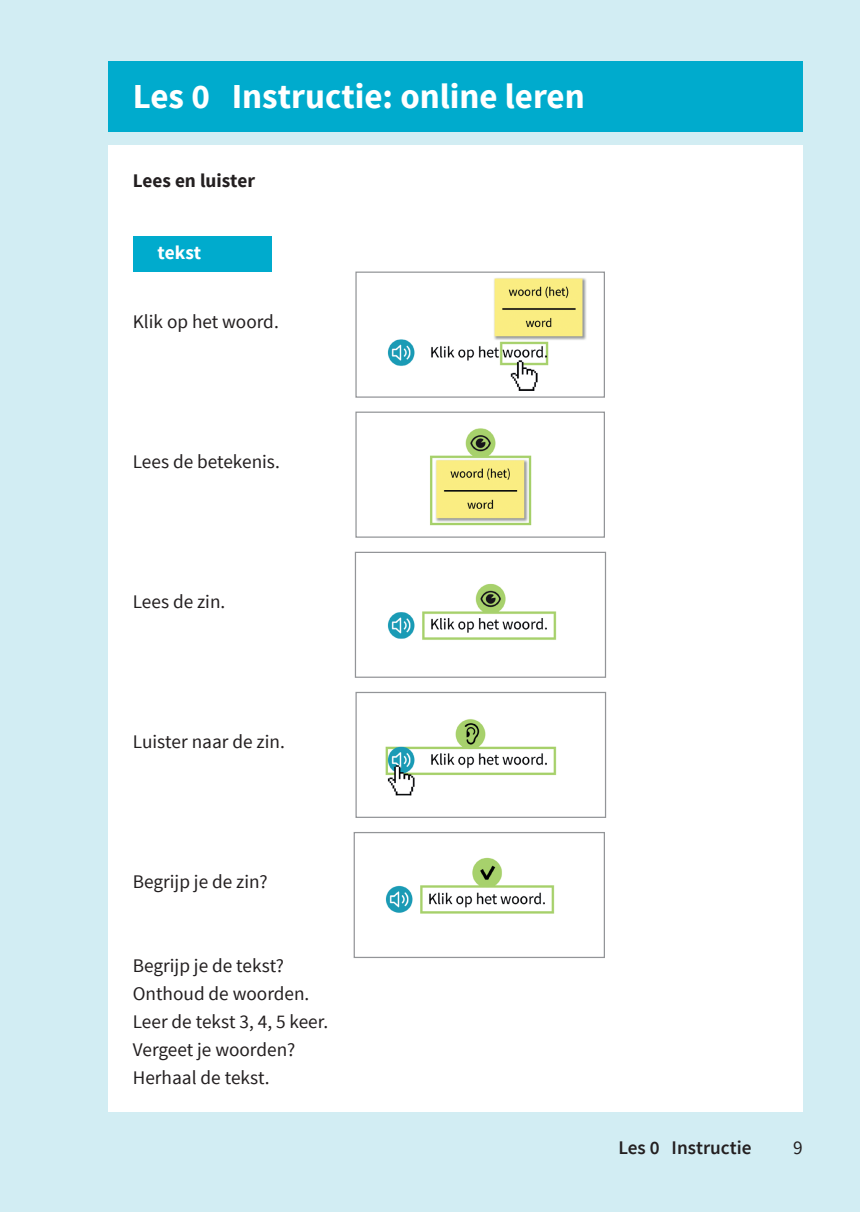
<style>
.page{position:relative;width:860px;height:1212px;background:#fff}
.page>*{position:absolute;margin:0;border:0;box-sizing:border-box;transform-origin:0 0}
.tekst_niet_op_grid{font:700 35px "Source Sans Pro";color:#fff}
.tekst_inspring{font:19.25px "Source Sans Pro";color:#231f20}
.voetregel{font:600 19.25px "Source Sans Pro";color:#231f20}
.tekst_inspring-2{font:700 19.25px "Source Sans Pro";color:#231f20}
.button-tekst{font:700 19.25px "Source Sans Pro";color:#fff}
</style>
<div class="page">
<div style="left:9px;top:0;width:851px;height:1211px;background:#d2edf3"></div>
<div style="left:0;top:0;width:9px;height:1211px;background:#d2edf3"></div>
<div style="left:108px;top:61px;width:694px;height:70px;background:#00abcd"></div>
<div style="left:108px;top:145px;width:694px;height:966px;background:#fff"></div>
<div style="left:133px;top:236px;width:139px;height:35px;background:#00abcd"></div>
<img style="left:387px;top:278px;width:200px;height:113px">
<div style="left:355px;top:271px;width:250px;height:126px;border:1px solid #939598"></div>
<img style="left:430px;top:428px;width:102px;height:98px">
<div style="left:355px;top:411px;width:250px;height:126px;border:1px solid #939598"></div>
<img style="left:387px;top:584px;width:170px;height:56px">
<div style="left:355px;top:551px;width:251px;height:126px;border:1px solid #939598"></div>
<img style="left:357px;top:693px;width:247px;height:103px">
<div style="left:355px;top:691px;width:251px;height:126px;border:1px solid #939598"></div>
<img style="left:356px;top:833px;width:247px;height:81px">
<div style="left:354px;top:831px;width:251px;height:126px;border:1px solid #939598"></div>
<p class="tekst_niet_op_grid" style="left:133px;top:73px;width:453px">Les 0 Instructie: online leren</p>
<p class="tekst_inspring-2" style="left:133px;top:169px;width:124px">Lees en luister</p>
<p class="button-tekst" style="left:158px;top:240px;width:45px">tekst</p>
<p class="tekst_inspring" style="left:133px;top:309px;width:147px">Klik op het woord.</p>
<p class="tekst_inspring" style="left:133px;top:449px;width:148px">Lees de betekenis.</p>
<p class="tekst_inspring" style="left:133px;top:589px;width:94px">Lees de zin.</p>
<p class="tekst_inspring" style="left:133px;top:729px;width:154px">Luister naar de zin.</p>
<p class="tekst_inspring" style="left:133px;top:869px;width:136px">Begrijp je de zin?</p>
<p class="tekst_inspring" style="left:133px;top:953px;width:153px">Begrijp je de tekst?</p>
<p class="tekst_inspring" style="left:133px;top:981px;width:178px">Onthoud de woorden.</p>
<p class="tekst_inspring" style="left:133px;top:1009px;width:197px">Leer de tekst 3, 4, 5 keer.</p>
<p class="tekst_inspring" style="left:133px;top:1037px;width:164px">Vergeet je woorden?</p>
<p class="tekst_inspring" style="left:133px;top:1065px;width:138px">Herhaal de tekst.</p>
<p class="voetregel" style="left:618px;top:1135px;width:135px">Les 0 Instructie</p>
<p class="tekst_inspring" style="left:793px;top:1135px;width:11px">9</p>
</div>
